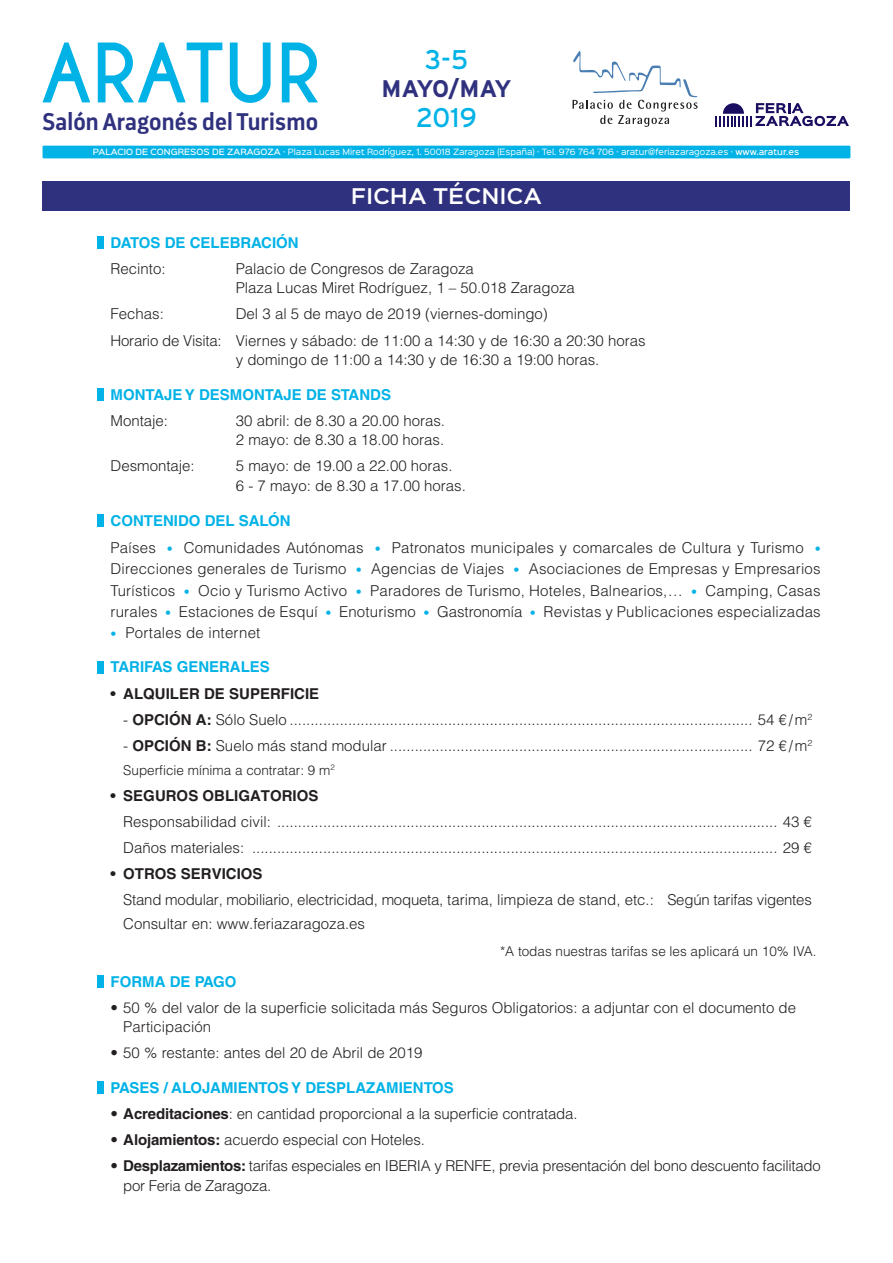
<style>
.page{position:relative;width:893px;height:1263px;background:#fff}
.page>*{position:absolute;margin:0;border:0;box-sizing:border-box;transform-origin:0 0}
.NUMERAR{font:27px "Interstate";color:#00b2e6}
.NUMERAR-2{font:600 24px "Darwin Pro";letter-spacing:.005em;color:#30317e}
.NUMERAR-3{font:700 24px "Interstate";letter-spacing:-.055em;color:#30317e}
.t1{font:600 19.5px "Sinkin Sans 600";letter-spacing:.03em;color:#fff}
.TYEXTO{font:300 15px/19.6px "Helvetica LT Std";color:#231f20}
.Estilo_de_párrafo_1{font:300 15px "Helvetica LT Std";color:#231f20}
.Estilo_de_párrafo_2{font:300 15px "Helvetica LT Std";color:#231f20}
._01_Titulos{font:700 15px "Helvetica LT Std";color:#00b2e6}
.TYEXTO-2{font:300 15px/19.6px "Helvetica LT Std";letter-spacing:-.02em;color:#231f20}
.Estilo_de_párrafo_1-2{font:700 15px "Helvetica LT Std";color:#231f20}
._02_Subtitulos{font:700 15px "Helvetica LT Std";color:#231f20}
.Estilo_de_párrafo_1-3{font:300 13.5px "Helvetica LT Std";color:#231f20}
.t2{font:7.8px "Sinkin Sans 400";color:#fff}
.s1{font-family:"Sinkin Sans 500";font-weight:500}
.s2{font-size:12px;color:#00b2e6}
.s3{font-weight:700}
</style>
<div class="page">
<div style="left:43px;top:181px;width:807px;height:30px;background:#30317e"></div>
<div style="left:98px;top:236px;width:6px;height:13px;background:#00b2e6"></div>
<div style="left:98px;top:388px;width:6px;height:13px;background:#00b2e6"></div>
<div style="left:98px;top:514px;width:6px;height:13px;background:#00b2e6"></div>
<div style="left:98px;top:661px;width:6px;height:13px;background:#00b2e6"></div>
<div style="left:98px;top:975px;width:6px;height:13px;background:#00b2e6"></div>
<div style="left:98px;top:1081px;width:6px;height:13px;background:#00b2e6"></div>
<svg style="left:43px;top:43px;width:275px;height:60px"></svg>
<svg style="left:572px;top:51px;width:126px;height:76px"></svg>
<div style="left:43px;top:146px;width:807px;height:12px;background:#00b2e6"></div>
<svg style="left:715px;top:103px;width:134px;height:23px"></svg>
<p class="NUMERAR-2" style="left:43px;top:106px;width:277px">Salón Aragonés del Turismo</p>
<p class="NUMERAR" style="left:425px;top:44px;width:45px">3-5</p>
<p class="NUMERAR" style="left:416px;top:102px;width:62px">2019</p>
<p class="NUMERAR-3" style="left:381px;top:75px;width:132px">MAYO/MAY</p>
<p class="t2" style="left:93px;top:145px;width:708px"><span class="s1">PALACIO DE CONGRESOS DE ZARAGOZA</span> · Plaza Lucas Miret Rodríguez, 1. 50018 Zaragoza (España) · Tel. 976 764 706 · aratur@feriazaragoza.es · <span class="s1">www.aratur.es</span></p>
<p class="t1" style="left:351px;top:179px;width:192px">FICHA TÉCNICA</p>
<p class="_01_Titulos" style="left:111px;top:233px;width:190px">DATOS DE CELEBRACIÓN</p>
<p class="TYEXTO" style="left:111px;top:258px;width:57px">Recinto:</p>
<p class="TYEXTO" style="left:236px;top:258px;width:341px">Palacio de Congresos de Zaragoza<br>Plaza Lucas Miret Rodríguez, 1 – 50.018 Zaragoza</p>
<p class="TYEXTO" style="left:111px;top:304px;width:55px">Fechas:</p>
<p class="TYEXTO" style="left:236px;top:304px;width:314px">Del 3 al 5 de mayo de 2019 (viernes-domingo)</p>
<p class="TYEXTO" style="left:236px;top:330px;width:411px;text-indent:-125px">Horario de Visita: Viernes y sábado: de 11:00 a 14:30 y de 16:30 a 20:30 horas y domingo de 11:00 a 14:30 y de 16:30 a 19:00 horas.</p>
<p class="_01_Titulos" style="left:111px;top:385px;width:282px">MONTAJE Y DESMONTAJE DE STANDS</p>
<p class="TYEXTO" style="left:111px;top:410px;width:59px">Montaje:</p>
<p class="TYEXTO" style="left:236px;top:410px;width:211px">30 abril: de 8.30 a 20.00 horas.<br>2 mayo: de 8.30 a 18.00 horas.</p>
<p class="TYEXTO" style="left:111px;top:456px;width:86px">Desmontaje:</p>
<p class="TYEXTO" style="left:236px;top:456px;width:232px">5 mayo: de 19.00 a 22.00 horas.<br>6 - 7 mayo: de 8.30 a 17.00 horas.</p>
<p class="_01_Titulos" style="left:111px;top:511px;width:181px">CONTENIDO DEL SALÓN</p>
<p class="TYEXTO" style="left:111px;top:537px;width:712px;line-height:21.1px;text-align:justify">Países <span class="s2">•</span> Comunidades Autónomas <span class="s2">•</span> Patronatos municipales y comarcales de Cultura y Turismo <span class="s2">• </span>Direcciones generales de Turismo <span class="s2">•</span> Agencias de Viajes <span class="s2">•</span> Asociaciones de Empresas y Empresarios Turísticos <span class="s2">•</span> Ocio y Turismo Activo <span class="s2">•</span> Paradores de Turismo, Hoteles, Balnearios,… <span class="s2">•</span> Camping, Casas rurales <span class="s2">•</span> Estaciones de Esquí <span class="s2">•</span> Enoturismo <span class="s2">•</span> Gastronomía <span class="s2">•</span> Revistas y Publicaciones especializadas</p>
<p class="TYEXTO" style="left:111px;top:623px;width:151px"><span class="s2">•</span> Portales de internet</p>
<p class="_01_Titulos" style="left:111px;top:658px;width:161px">TARIFAS GENERALES</p>
<p class="Estilo_de_párrafo_1-2" style="left:111px;top:684px;width:210px">• ALQUILER DE SUPERFICIE</p>
<p class="Estilo_de_párrafo_1" style="left:123px;top:710px;width:690px">- <span class="s3">OPCIÓN A:</span> Sólo Suelo ............................................................................................................... 54 €/m<sup>2</sup></p>
<p class="Estilo_de_párrafo_1" style="left:123px;top:736px;width:690px">- <span class="s3">OPCIÓN B:</span> Suelo más stand modular ....................................................................................... 72 €/m<sup>2</sup></p>
<p class="Estilo_de_párrafo_1-3" style="left:123px;top:762px;width:213px">Superficie mínima a contratar: 9 m<sup>2</sup></p>
<p class="Estilo_de_párrafo_1-2" style="left:111px;top:786px;width:209px">• SEGUROS OBLIGATORIOS</p>
<p class="Estilo_de_párrafo_2" style="left:123px;top:812px;width:690px">Responsabilidad civil: ........................................................................................................................ 43 €</p>
<p class="Estilo_de_párrafo_2" style="left:123px;top:838px;width:690px">Daños materiales: .............................................................................................................................. 29 €</p>
<p class="_02_Subtitulos" style="left:111px;top:864px;width:153px">• OTROS SERVICIOS</p>
<p class="TYEXTO" style="left:123px;top:890px;width:690px">Stand modular, mobiliario, electricidad, moqueta, tarima, limpieza de stand, etc.: Según tarifas vigentes</p>
<p class="Estilo_de_párrafo_1" style="left:123px;top:915px;width:243px">Consultar en: www.feriazaragoza.es</p>
<p class="Estilo_de_párrafo_1-3" style="left:500px;top:943px;width:318px">*A todas nuestras tarifas se les aplicará un 10% IVA.</p>
<p class="_01_Titulos" style="left:111px;top:972px;width:128px">FORMA DE PAGO</p>
<p class="TYEXTO" style="left:123px;top:997px;width:674px;text-indent:-13px">• 50 % del valor de la superficie solicitada más Seguros Obligatorios: a adjuntar con el documento de<br>Participación</p>
<p class="TYEXTO" style="left:111px;top:1043px;width:313px">• 50 % restante: antes del 20 de Abril de 2019</p>
<p class="_01_Titulos" style="left:111px;top:1078px;width:345px">PASES / ALOJAMIENTOS Y DESPLAZAMIENTOS</p>
<p class="TYEXTO" style="left:111px;top:1104px;width:469px">• <span class="s3">Acreditaciones</span>: en cantidad proporcional a la superficie contratada.</p>
<p class="TYEXTO" style="left:111px;top:1130px;width:316px">• <span class="s3">Alojamientos:</span> acuerdo especial con Hoteles.</p>
<p class="TYEXTO-2" style="left:123px;top:1156px;width:699px;text-indent:-13px">• <span class="s3">Desplazamientos:</span> tarifas especiales en IBERIA y RENFE, previa presentación del bono descuento facilitado por Feria de Zaragoza.</p>
</div>
